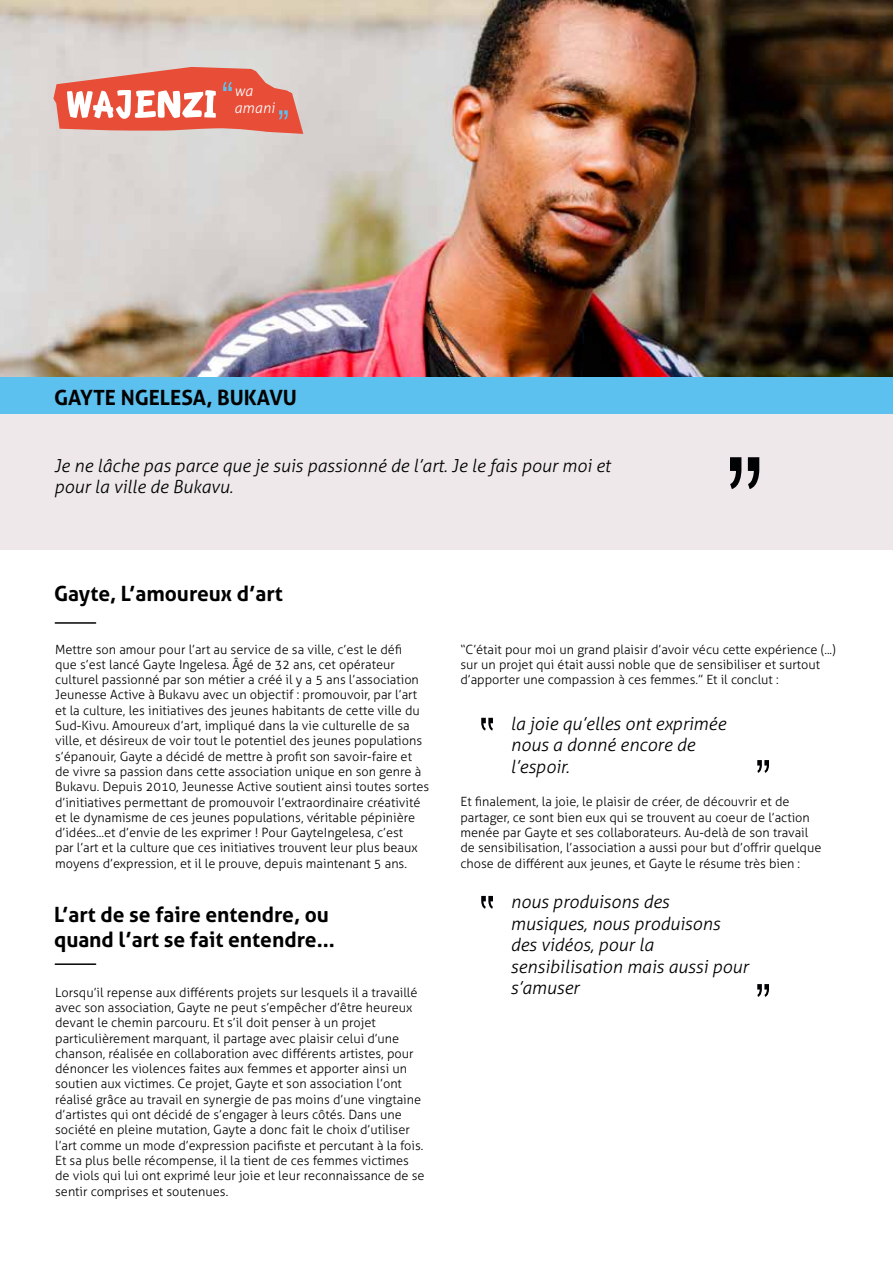
<style>
.page{position:relative;width:893px;height:1263px;background:#fff}
.page>*{position:absolute;margin:0;border:0;box-sizing:border-box;transform-origin:0 0}
.t1{font:700 21px/25.2px "Aller";color:#000}
.t2{font:700 21px "Aller";color:#020203}
.t3{font:italic 300 18px/21.6px "Aller";color:#010202}
.t4{font:italic 300 14.7px/17.5px "Aller";color:#fff}
.t5{font:300 12.75px/15.3px "Aller";color:#000}
</style>
<div class="page">
<div style="left:0;top:376px;width:893px;height:45px;background:#5cc1ef"></div>
<div style="left:0;top:414px;width:893px;height:135px;background:#eee8eb"></div>
<img style="left:0;top:0;width:893px;height:376px">
<svg style="left:730px;top:457px;width:11px;height:32px"></svg>
<svg style="left:748px;top:457px;width:11px;height:32px"></svg>
<svg style="left:757px;top:760px;width:12px;height:13px"></svg>
<svg style="left:757px;top:984px;width:12px;height:13px"></svg>
<svg style="left:481px;top:718px;width:12px;height:12px"></svg>
<svg style="left:481px;top:896px;width:12px;height:13px"></svg>
<svg style="left:53px;top:67px;width:250px;height:67px"></svg>
<hr style="left:55px;top:622px;width:41px;height:2px;background:#020203">
<hr style="left:55px;top:963px;width:41px;height:2px;background:#020203">
<p class="t4" style="left:234px;top:82px;width:42px">wa amani</p>
<h1 class="t2" style="left:54px;top:384px;width:244px">GAYTE NGELESA, BUKAVU</h1>
<h2 class="t3" style="left:54px;top:454px;width:558px">Je ne lâche pas parce que je suis passionné de l’art. Je le fais pour moi et pour la ville de Bukavu.</h2>
<h1 class="t1" style="left:54px;top:581px;width:230px">Gayte, L’amoureux d’art</h1>
<p class="t5" style="left:55px;top:641px;width:375px">Mettre son amour pour l’art au service de sa ville, c’est le défi<br>que s’est lancé Gayte Ingelesa. Âgé de 32 ans, cet opérateur culturel passionné par son métier a créé il y a 5 ans l’association Jeunesse Active à Bukavu avec un objectif : promouvoir, par l’art et la culture, les initiatives des jeunes habitants de cette ville du Sud-Kivu. Amoureux d’art, impliqué dans la vie culturelle de sa ville, et désireux de voir tout le potentiel des jeunes populations s’épanouir, Gayte a décidé de mettre à profit son savoir-faire et de vivre sa passion dans cette association unique en son genre à Bukavu. Depuis 2010, Jeunesse Active soutient ainsi toutes sortes d’initiatives permettant de promouvoir l’extraordinaire créativité et le dynamisme de ces jeunes populations, véritable pépinière d’idées...et d’envie de les exprimer ! Pour GayteIngelesa, c’est<br>par l’art et la culture que ces initiatives trouvent leur plus beaux moyens d’expression, et il le prouve, depuis maintenant 5 ans.</p>
<h1 class="t1" style="left:54px;top:902px;width:282px">L’art de se faire entendre, ou quand l’art se fait entendre...</h1>
<p class="t5" style="left:55px;top:984px;width:371px">Lorsqu’il repense aux différents projets sur lesquels il a travaillé avec son association, Gayte ne peut s’empêcher d’être heureux devant le chemin parcouru. Et s’il doit penser à un projet particulièrement marquant, il partage avec plaisir celui d’une chanson, réalisée en collaboration avec différents artistes, pour dénoncer les violences faites aux femmes et apporter ainsi un soutien aux victimes. Ce projet, Gayte et son association l’ont réalisé grâce au travail en synergie de pas moins d’une vingtaine d’artistes qui ont décidé de s’engager à leurs côtés. Dans une société en pleine mutation, Gayte a donc fait le choix d’utiliser l’art comme un mode d’expression pacifiste et percutant à la fois.<br>Et sa plus belle récompense, il la tient de ces femmes victimes de viols qui lui ont exprimé leur joie et leur reconnaissance de se sentir comprises et soutenues.</p>
<p class="t5" style="left:460px;top:641px;width:377px">“C’était pour moi un grand plaisir d’avoir vécu cette expérience (...) sur un projet qui était aussi noble que de sensibiliser et surtout d’apporter une compassion à ces femmes.” Et il conclut :</p>
<h2 class="t3" style="left:510px;top:713px;width:217px">la joie qu’elles ont exprimée nous a donné encore de l’espoir.</h2>
<p class="t5" style="left:460px;top:794px;width:363px">Et finalement, la joie, le plaisir de créer, de découvrir et de partager, ce sont bien eux qui se trouvent au coeur de l’action menée par Gayte et ses collaborateurs. Au-delà de son travail de sensibilisation, l’association a aussi pour but d’offrir quelque chose de différent aux jeunes, et Gayte le résume très bien :</p>
<h2 class="t3" style="left:510px;top:891px;width:239px">nous produisons des musiques, nous produisons des vidéos, pour la sensibilisation mais aussi pour s’amuser</h2>
</div>
